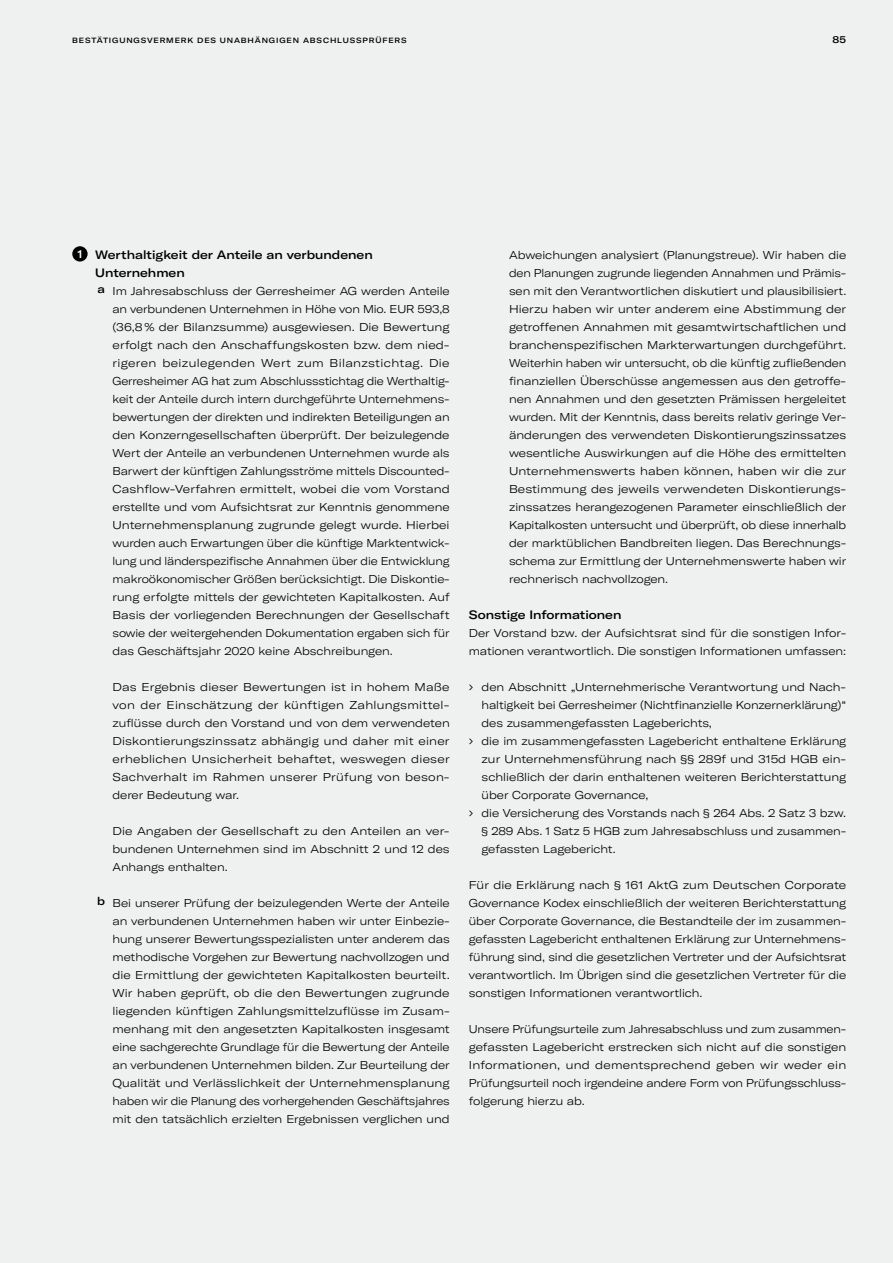
<style>
.page{position:relative;width:893px;height:1263px;background:#eff0f0}
.page>*{position:absolute;margin:0;border:0;box-sizing:border-box;transform-origin:0 0}
.t1{font:500 expanded 12px/18px "GT America";color:#000}
.t2{font:300 expanded 11.25px/18px "GT America";letter-spacing:-.005em;color:#000;text-align:justify}
.t3{font:300 expanded 11.25px/18px "GT America";letter-spacing:.015em;color:#000}
.t4{font:500 expanded 9.75px "GT America";color:#000}
.t5{font:500 expanded 7.5px "GT America";color:#000}
.s1{font-size:11.25px;color:#fff}
.s2{font-weight:500}
.s3{font-size:13.2px}
</style>
<div class="page">
<div style="left:72px;top:246px;width:16px;height:16px;background:#000;border-radius:50%"></div>
<p class="t5" style="left:72px;top:35px;width:14px">Bestätigungsvermerk</p>
<p class="t5" style="left:197px;top:35px;width:7px">des</p>
<p class="t5" style="left:220px;top:35px;width:8px">unabhängigen</p>
<p class="t5" style="left:303px;top:35px;width:15px">Abschlussprüfers</p>
<p class="t4" style="left:833px;top:33px;width:15px">85</p>
<p class="t1" style="left:95px;top:245px;width:279px;text-indent:-18px"><span class="s1">1</span> Werthaltigkeit der Anteile an verbundenen<br>Unternehmen</p>
<p class="t2" style="left:113px;top:282px;width:339px;text-indent:-15px"><span class="s2">a</span> Im Jahresabschluss der Gerresheimer AG werden Anteile an verbundenen Unternehmen in Höhe von Mio. EUR 593,8 (36,8 % der Bilanzsumme) ausgewiesen. Die Bewertung erfolgt nach den Anschaffungskosten bzw. dem nied&shy;rigeren beizulegenden Wert zum Bilanzstichtag. Die Gerresheimer AG hat zum Abschlussstichtag die Werthaltig&shy;keit der Anteile durch intern durchgeführte Unternehmens&shy;bewertungen der direkten und indirekten Beteiligungen an den Konzerngesellschaften überprüft. Der beizulegende Wert der Anteile an verbundenen Unternehmen wurde als Barwert der künftigen Zahlungsströme mittels Discounted-Cashflow-Verfahren ermittelt, wobei die vom Vorstand erstellte und vom Aufsichtsrat zur Kenntnis genommene Unternehmensplanung zugrunde gelegt wurde. Hierbei wurden auch Erwartungen über die künftige Marktentwick&shy;lung und länderspezifische Annahmen über die Entwicklung makroökonomischer Größen berücksichtigt. Die Diskontie&shy;rung erfolgte mittels der gewichteten Kapitalkosten. Auf Basis der vorliegenden Berechnungen der Gesellschaft sowie der weitergehenden Dokumentation ergaben sich für das Geschäftsjahr 2020 keine Abschreibungen.</p>
<p class="t3" style="left:113px;top:678px;width:339px">Das Ergebnis dieser Bewertungen ist in hohem Maße von der Einschätzung der künftigen Zahlungsmittel&shy;zuflüsse durch den Vorstand und von dem verwendeten Diskontierungszinssatz abhängig und daher mit einer erheblichen Unsicherheit behaftet, weswegen dieser Sachverhalt im Rahmen unserer Prüfung von beson&shy;derer Bedeutung war.</p>
<p class="t2" style="left:113px;top:822px;width:339px">Die Angaben der Gesellschaft zu den Anteilen an ver&shy;bundenen Unternehmen sind im Abschnitt 2 und 12 des Anhangs enthalten.</p>
<p class="t2" style="left:113px;top:894px;width:339px;text-indent:-15px"><span class="s2">b</span> Bei unserer Prüfung der beizulegenden Werte der Anteile an verbundenen Unternehmen haben wir unter Einbezie&shy;hung unserer Bewertungsspezialisten unter anderem das methodische Vorgehen zur Bewertung nachvollzogen und die Ermittlung der gewichteten Kapitalkosten beurteilt.<br>Wir haben geprüft, ob die den Bewertungen zugrunde liegenden künftigen Zahlungsmittelzuflüsse im Zusam&shy;menhang mit den angesetzten Kapitalkosten insgesamt eine sachgerechte Grundlage für die Bewertung der Anteile an verbundenen Unternehmen bilden. Zur Beurteilung der Qualität und Verlässlichkeit der Unternehmensplanung haben wir die Planung des vorhergehenden Geschäftsjahres mit den tatsächlich erzielten Ergebnissen verglichen und</p>
<p class="t2" style="left:509px;top:246px;width:339px">Abweichungen analysiert (Planungstreue). Wir haben die den Planungen zugrunde liegenden Annahmen und Prämis&shy;sen mit den Verantwortlichen diskutiert und plausibilisiert.<br>Hierzu haben wir unter anderem eine Abstimmung der getroffenen Annahmen mit gesamtwirtschaftlichen und branchenspezifischen Markterwartungen durchgeführt.<br>Weiterhin haben wir untersucht, ob die künftig zufließenden finanziellen Überschüsse angemessen aus den getroffe&shy;nen Annahmen und den gesetzten Prämissen hergeleitet wurden. Mit der Kenntnis, dass bereits relativ geringe Ver&shy;änderungen des verwendeten Diskontierungszinssatzes wesentliche Auswirkungen auf die Höhe des ermittelten Unternehmenswerts haben können, haben wir die zur Bestimmung des jeweils verwendeten Diskontierungs&shy;zinssatzes herangezogenen Parameter einschließlich der Kapitalkosten untersucht und überprüft, ob diese innerhalb der marktüblichen Bandbreiten liegen. Das Berechnungs&shy;schema zur Ermittlung der Unternehmenswerte haben wir rechnerisch nachvollzogen.</p>
<p class="t1" style="left:469px;top:605px;width:154px">Sonstige Informationen</p>
<p class="t2" style="left:469px;top:624px;width:379px">Der Vorstand bzw. der Aufsichtsrat sind für die sonstigen Infor&shy;mationen verantwortlich. Die sonstigen Informationen umfassen:</p>
<p class="t2" style="left:469px;top:678px;width:379px"><span class="s3">›</span> den Abschnitt „Unternehmerische Verantwortung und Nach-</p>
<p class="t2" style="left:482px;top:696px;width:366px">haltigkeit bei Gerresheimer (Nichtfinanzielle Konzernerklärung)“</p>
<p class="t2" style="left:482px;top:714px;width:232px">des zusammengefassten Lageberichts,</p>
<p class="t2" style="left:469px;top:732px;width:379px"><span class="s3">›</span> die im zusammengefassten Lagebericht enthaltene Erklärung</p>
<p class="t2" style="left:482px;top:750px;width:366px">zur Unternehmensführung nach §§ 289f und 315d HGB ein-</p>
<p class="t2" style="left:482px;top:768px;width:366px">schließlich der darin enthaltenen weiteren Berichterstattung</p>
<p class="t2" style="left:482px;top:786px;width:168px">über Corporate Governance,</p>
<p class="t2" style="left:469px;top:804px;width:379px"><span class="s3">›</span> die Versicherung des Vorstands nach § 264 Abs. 2 Satz 3 bzw.</p>
<p class="t2" style="left:482px;top:822px;width:366px">§ 289 Abs. 1 Satz 5 HGB zum Jahresabschluss und zusammen-</p>
<p class="t2" style="left:482px;top:840px;width:136px">gefassten Lagebericht.</p>
<p class="t2" style="left:469px;top:876px;width:379px">Für die Erklärung nach § 161 AktG zum Deutschen Corporate Governance Kodex einschließlich der weiteren Berichterstattung über Corporate Governance, die Bestandteile der im zusammen&shy;gefassten Lagebericht enthaltenen Erklärung zur Unternehmens&shy;führung sind, sind die gesetzlichen Vertreter und der Aufsichtsrat verantwortlich. Im Übrigen sind die gesetzlichen Vertreter für die sonstigen Informationen verantwortlich.</p>
<p class="t2" style="left:469px;top:1020px;width:379px">Unsere Prüfungsurteile zum Jahresabschluss und zum zusammen&shy;gefassten Lagebericht erstrecken sich nicht auf die sonstigen Informationen, und dementsprechend geben wir weder ein Prüfungsurteil noch irgendeine andere Form von Prüfungsschluss&shy;folgerung hierzu ab.</p>
</div>
